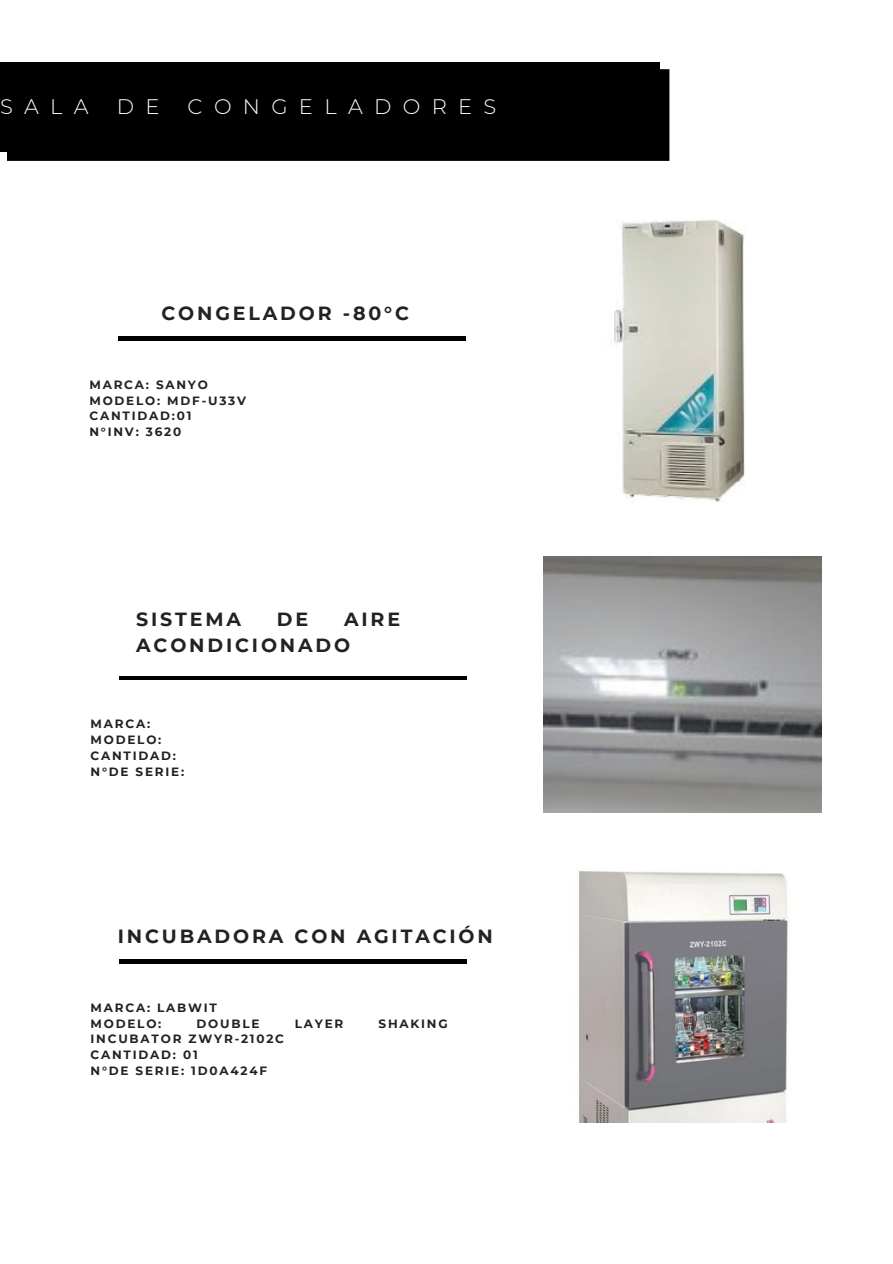
<style>
.page{position:relative;width:893px;height:1264px;background:#fff}
.page>*{position:absolute;margin:0;border:0;box-sizing:border-box;transform-origin:0 0}
.t1{font:300 21px "Montserrat";letter-spacing:.54em;color:#fff}
.t2{font:700 19.05px/25.8px "Montserrat";letter-spacing:.15em;color:#222}
.t3{font:700 12px/15.8px "Montserrat";letter-spacing:.15em;color:#222}
</style>
<div class="page">
<svg style="left:7px;top:69px;width:662px;height:92px;fill:#000"></svg>
<div style="left:0;top:62px;width:660px;height:89px;background:#000"></div>
<hr style="left:118px;top:337px;width:347px;height:3px;background:#000">
<img style="left:543px;top:557px;width:278px;height:255px">
<hr style="left:119px;top:676px;width:348px;height:3px;background:#000">
<img style="left:579px;top:870px;width:209px;height:252px">
<hr style="left:119px;top:959px;width:348px;height:4px;background:#000">
<img style="left:614px;top:219px;width:131px;height:284px">
<p class="t1" style="left:0;top:94px;width:90px">SALA</p>
<p class="t1" style="left:117px;top:94px;width:44px">D E</p>
<p class="t1" style="left:188px;top:94px;width:310px">CONGELADORES</p>
<p class="t2" style="left:161px;top:300px;width:249px">CONGELADOR -80°C</p>
<p class="t3" style="left:89px;top:376px;width:158px">MARCA: SANYO<br>MODELO: MDF-U33V<br>CANTIDAD:01</p>
<p class="t3" style="left:89px;top:424px;width:93px">N°INV: 3620</p>
<p class="t2" style="left:136px;top:606px;width:106px">SISTEMA</p>
<p class="t2" style="left:277px;top:606px;width:33px">DE</p>
<p class="t2" style="left:136px;top:606px;width:265px;text-indent:208px">AIRE<br>ACONDICIONADO</p>
<p class="t3" style="left:90px;top:716px;width:95px">MARCA:<br>MODELO:<br>CANTIDAD:<br>N°DE SERIE:</p>
<p class="t2" style="left:118px;top:923px;width:376px">INCUBADORA CON AGITACIÓN</p>
<p class="t3" style="left:90px;top:999px;width:128px">MARCA: LABWIT</p>
<p class="t3" style="left:90px;top:1015px;width:72px">MODELO:</p>
<p class="t3" style="left:196px;top:1015px;width:64px">DOUBLE</p>
<p class="t3" style="left:295px;top:1015px;width:50px">LAYER</p>
<p class="t3" style="left:378px;top:1015px;width:71px">SHAKING</p>
<p class="t3" style="left:90px;top:1031px;width:195px">INCUBATOR ZWYR-2102C</p>
<p class="t3" style="left:90px;top:1046px;width:109px">CANTIDAD: 01</p>
<p class="t3" style="left:90px;top:1062px;width:178px">N°DE SERIE: 1D0A424F</p>
</div>
